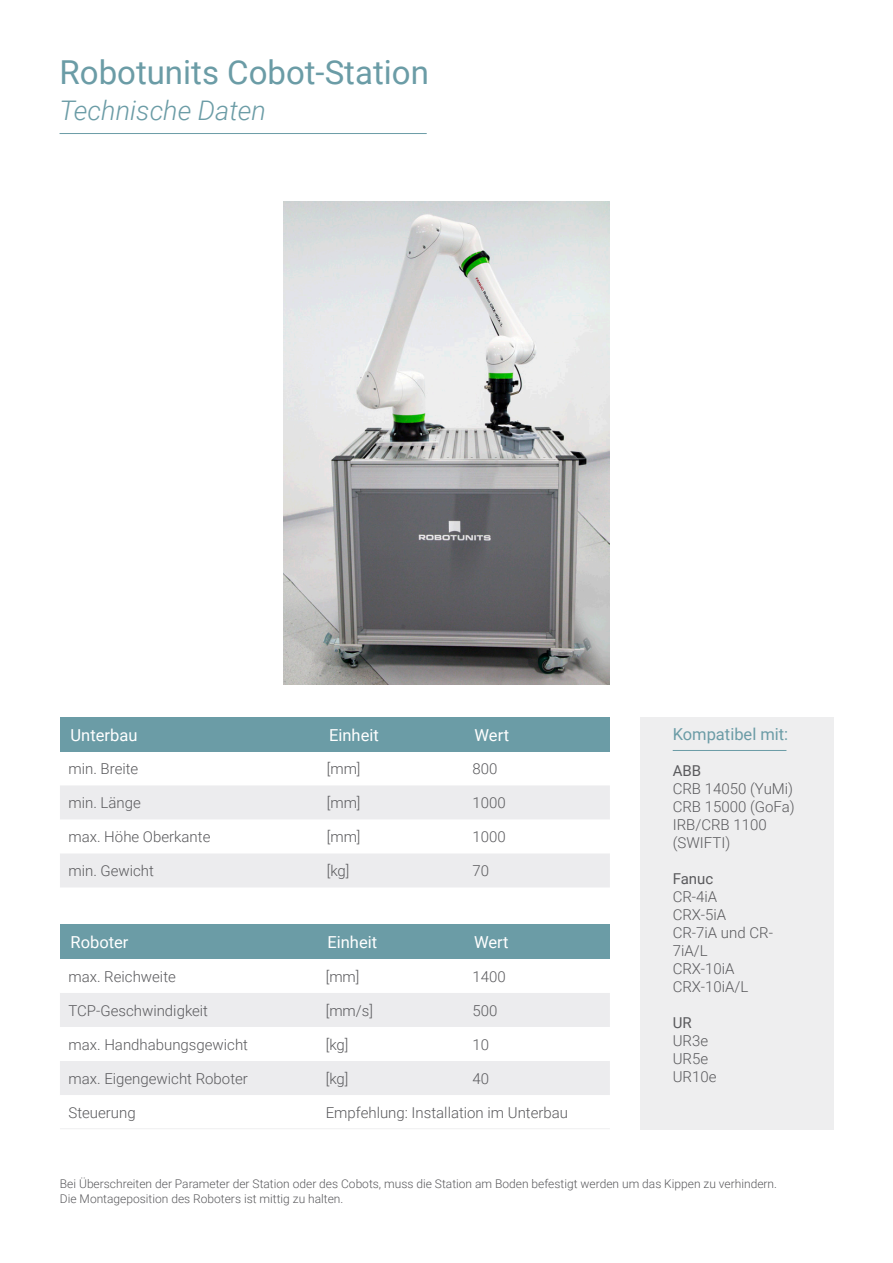
<style>
.page{position:relative;width:893px;height:1263px;background:#fff}
.page>*{position:absolute;margin:0;border:0;box-sizing:border-box;transform-origin:0 0}
.t1{font:33px "Roboto";color:#6b9ca6}
.t2{font:italic 300 27px "Roboto";color:#6b9ca6}
.t3{font:16.5px "Roboto";color:#fff}
.t4{font:16.5px "Roboto";color:#6b9ca6}
.t5{font:300 15px/18px "Roboto";color:#5a5a5d}
.t6{font:15px "Roboto";color:#5a5a5d}
.t7{font:300 12px "Roboto";color:#5a5a5d}
</style>
<div class="page">
<svg style="left:60px;top:751px;width:550px;height:1px"></svg>
<svg style="left:60px;top:785px;width:550px;height:102px;fill:#ececee"></svg>
<div style="left:60px;top:717px;width:550px;height:34px;background:#6b9ca6"></div>
<img style="left:283px;top:201px;width:326px;height:483px">
<svg style="left:60px;top:993px;width:550px;height:102px;fill:#ececee"></svg>
<div style="left:60px;top:925px;width:550px;height:34px;background:#6b9ca6"></div>
<hr style="left:60px;top:1128px;width:550px;height:1px;background:#aaabaf">
<hr style="left:60px;top:133px;width:367px;height:1px;background:#6b9ca6">
<div style="left:639px;top:717px;width:194px;height:412px;background:#eeeeef"></div>
<hr style="left:673px;top:750px;width:113px;height:1px;background:#6b9ca6">
<p class="t1" style="left:60px;top:49px;width:371px">Robotunits Cobot-Station</p>
<p class="t2" style="left:60px;top:92px;width:208px">Technische Daten</p>
<p class="t3" style="left:71px;top:723px;width:68px">Unterbau</p>
<p class="t3" style="left:329px;top:723px;width:51px">Einheit</p>
<p class="t3" style="left:475px;top:723px;width:36px">Wert</p>
<p class="t5" style="left:68px;top:759px;width:71px">min. Breite</p>
<p class="t5" style="left:327px;top:759px;width:35px">[mm]</p>
<p class="t5" style="left:472px;top:759px;width:26px">800</p>
<p class="t5" style="left:68px;top:793px;width:74px">min. Länge</p>
<p class="t5" style="left:327px;top:793px;width:35px">[mm]</p>
<p class="t5" style="left:472px;top:793px;width:35px">1000</p>
<p class="t5" style="left:68px;top:827px;width:143px">max. Höhe Oberkante</p>
<p class="t5" style="left:327px;top:827px;width:35px">[mm]</p>
<p class="t5" style="left:472px;top:827px;width:35px">1000</p>
<p class="t5" style="left:68px;top:861px;width:87px">min. Gewicht</p>
<p class="t5" style="left:327px;top:861px;width:24px">[kg]</p>
<p class="t5" style="left:472px;top:861px;width:18px">70</p>
<p class="t3" style="left:71px;top:931px;width:59px">Roboter</p>
<p class="t3" style="left:327px;top:931px;width:51px">Einheit</p>
<p class="t3" style="left:474px;top:931px;width:36px">Wert</p>
<p class="t5" style="left:68px;top:967px;width:109px">max. Reichweite</p>
<p class="t5" style="left:326px;top:967px;width:35px">[mm]</p>
<p class="t5" style="left:472px;top:967px;width:35px">1400</p>
<p class="t5" style="left:68px;top:1001px;width:141px">TCP-Geschwindigkeit</p>
<p class="t5" style="left:326px;top:1001px;width:49px">[mm/s]</p>
<p class="t5" style="left:472px;top:1001px;width:26px">500</p>
<p class="t5" style="left:68px;top:1035px;width:181px">max. Handhabungsgewicht</p>
<p class="t5" style="left:326px;top:1035px;width:24px">[kg]</p>
<p class="t5" style="left:472px;top:1035px;width:18px">10</p>
<p class="t5" style="left:68px;top:1069px;width:181px">max. Eigengewicht Roboter</p>
<p class="t5" style="left:326px;top:1069px;width:24px">[kg]</p>
<p class="t5" style="left:472px;top:1069px;width:18px">40</p>
<p class="t5" style="left:68px;top:1103px;width:69px">Steuerung</p>
<p class="t5" style="left:326px;top:1103px;width:244px">Empfehlung: Installation im Unterbau</p>
<p class="t4" style="left:673px;top:723px;width:117px">Kompatibel mit:</p>
<p class="t6" style="left:673px;top:760px;width:30px">ABB</p>
<p class="t5" style="left:673px;top:779px;width:122px">CRB 14050 (YuMi)</p>
<p class="t5" style="left:673px;top:797px;width:123px">CRB 15000 (GoFa)</p>
<p class="t5" style="left:673px;top:815px;width:96px">IRB/CRB 1100 (SWIFTI)</p>
<p class="t6" style="left:673px;top:868px;width:42px">Fanuc</p>
<p class="t5" style="left:673px;top:887px;width:46px">CR-4iA</p>
<p class="t5" style="left:673px;top:905px;width:55px">CRX-5iA</p>
<p class="t5" style="left:673px;top:923px;width:102px">CR-7iA und CR-<br>7iA/L</p>
<p class="t5" style="left:673px;top:959px;width:63px">CRX-10iA</p>
<p class="t5" style="left:673px;top:977px;width:77px">CRX-10iA/L</p>
<p class="t6" style="left:673px;top:1012px;width:20px">UR</p>
<p class="t5" style="left:673px;top:1031px;width:37px">UR3e</p>
<p class="t5" style="left:673px;top:1049px;width:37px">UR5e</p>
<p class="t5" style="left:673px;top:1067px;width:45px">UR10e</p>
<p class="t7" style="left:60px;top:1176px;width:719px">Bei Überschreiten der Parameter der Station oder des Cobots, muss die Station am Boden befestigt werden um das Kippen zu verhindern.</p>
<p class="t7" style="left:60px;top:1190px;width:285px">Die Montageposition des Roboters ist mittig zu halten.</p>
</div>
